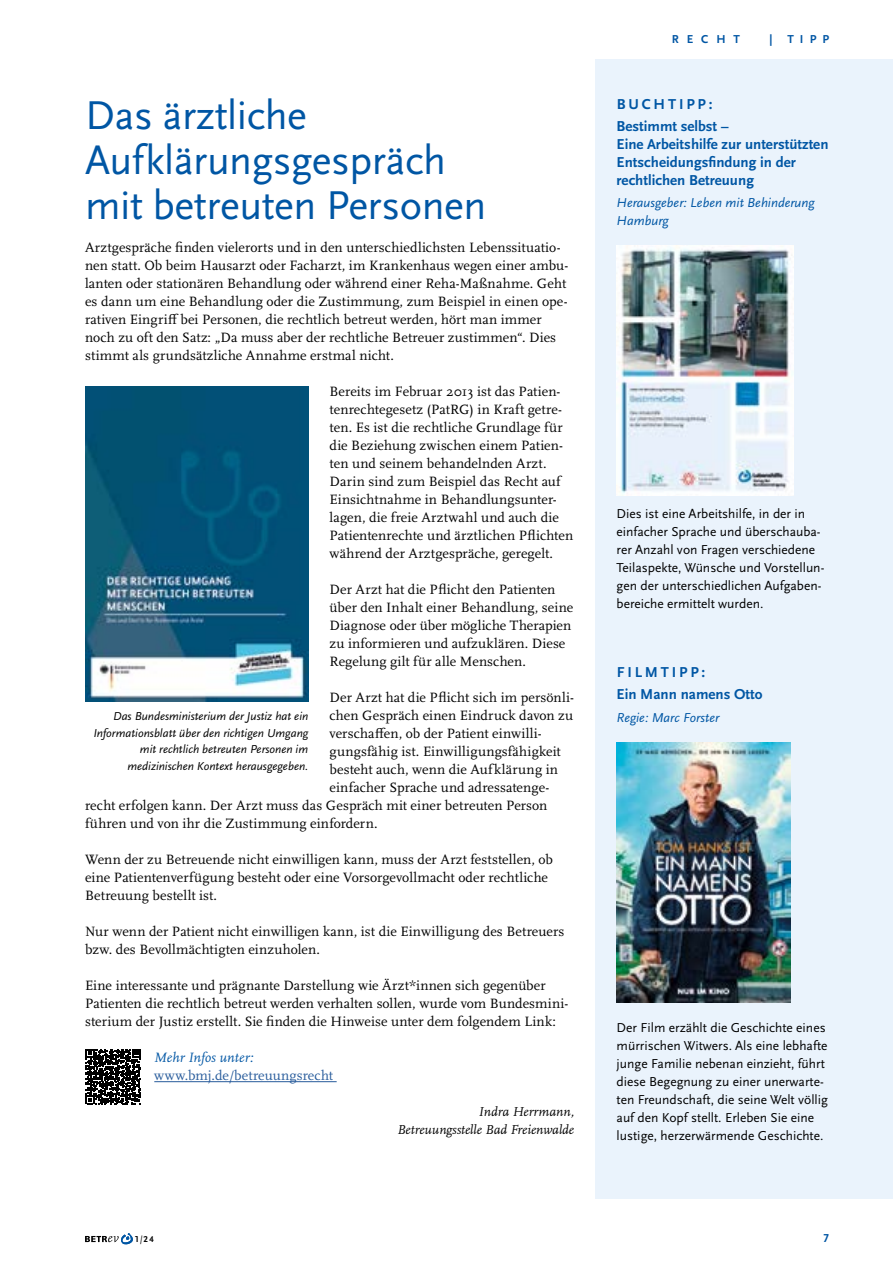
<style>
.page{position:relative;width:893px;height:1263px;background:#fff}
.page>*{position:absolute;margin:0;border:0;box-sizing:border-box;transform-origin:0 0}
.t1{font:42px/45px "Scala Sans Pro";letter-spacing:-.01em;color:#0056a4}
.t2{font:700 15px/22.2px "Scala Sans Pro";color:#0056a4}
.t3{font:14.1px/18px "Scala Pro";letter-spacing:.005em;color:#000}
.t4{font:14.1px "Scala Pro";letter-spacing:.01em;color:#275b9b}
.t5{font:italic 14.1px "Scala Pro";letter-spacing:.005em;color:#0056a4}
.t6{font:13.5px/18px "Scala Sans Pro";color:#000}
.t7{font:italic 13.5px/18px "Scala Sans Pro";color:#0056a4}
.t8{font:italic 13.5px/18px "Scala Pro";color:#000;text-align:right}
.t9{font:italic 12px/16.5px "Scala Sans Pro";color:#000;text-align:right}
.t10{font:700 12px "Scala Sans Pro";letter-spacing:.66em;color:#0056a4}
.t11{font:700 9px "Scala Sans Pro";color:#000}
.s1{font-weight:400;font-style:italic}
</style>
<div class="page">
<svg style="left:85px;top:1233px;width:48px;height:11px"></svg>
<div style="left:595px;top:60px;width:298px;height:1139px;background:#eaf3fc"></div>
<img style="left:617px;top:246px;width:176px;height:249px">
<hr style="left:154px;top:1081px;width:183px;height:1px;background:#275b9b">
<svg style="left:86px;top:1049px;width:55px;height:55px"></svg>
<img style="left:617px;top:742px;width:173px;height:260px">
<img style="left:85px;top:386px;width:223px;height:316px">
<h1 class="t1" style="left:85px;top:93px;width:403px">Das ärztliche<br>Aufklärungsgespräch mit betreuten Personen</h1>
<p class="t3" style="left:85px;top:239px;width:485px">Arztgespräche finden vielerorts und in den unterschiedlichsten Lebenssituatio&shy;nen statt. Ob beim Hausarzt oder Facharzt, im Krankenhaus wegen einer ambu&shy;lanten oder stationären Behandlung oder während einer Reha-Maßnahme. Geht es dann um eine Behandlung oder die Zustimmung, zum Beispiel in einen ope&shy;rativen Eingriff bei Personen, die rechtlich betreut werden, hört man immer noch zu oft den Satz: „Da muss aber der rechtliche Betreuer zustimmen“. Dies stimmt als grundsätzliche Annahme erstmal nicht.</p>
<p class="t3" style="left:330px;top:383px;width:245px">Bereits im Februar 2013 ist das Patien&shy;tenrechtegesetz (PatRG) in Kraft getre&shy;ten. Es ist die rechtliche Grundlage für die Beziehung zwischen einem Patien&shy;ten und seinem behandelnden Arzt.<br>Darin sind zum Beispiel das Recht auf Einsichtnahme in Behandlungsunter&shy;lagen, die freie Arztwahl und auch die Patientenrechte und ärztlichen Pflichten während der Arztgespräche, geregelt.</p>
<p class="t3" style="left:330px;top:581px;width:245px">Der Arzt hat die Pflicht den Patienten über den Inhalt einer Behandlung, seine Diagnose oder über mögliche Therapien zu informieren und aufzuklären. Diese Regelung gilt für alle Menschen.</p>
<p class="t3" style="left:330px;top:689px;width:246px">Der Arzt hat die Pflicht sich im persönli-</p>
<p class="t3" style="left:330px;top:707px;width:245px">chen Gespräch einen Eindruck davon zu</p>
<p class="t3" style="left:330px;top:725px;width:214px">verschaffen, ob der Patient einwilli-</p>
<p class="t3" style="left:330px;top:743px;width:233px">gungsfähig ist. Einwilligungsfähigkeit</p>
<p class="t3" style="left:330px;top:761px;width:230px">besteht auch, wenn die Aufklärung in</p>
<p class="t3" style="left:330px;top:779px;width:221px">einfacher Sprache und adressatenge-</p>
<p class="t3" style="left:85px;top:797px;width:464px">recht erfolgen kann. Der Arzt muss das Gespräch mit einer betreuten Person</p>
<p class="t3" style="left:85px;top:815px;width:294px">führen und von ihr die Zustimmung einfordern.</p>
<p class="t3" style="left:85px;top:851px;width:469px">Wenn der zu Betreuende nicht einwilligen kann, muss der Arzt feststellen, ob eine Patientenverfügung besteht oder eine Vorsorgevollmacht oder rechtliche<br>Betreuung bestellt ist.</p>
<p class="t3" style="left:85px;top:923px;width:481px">Nur wenn der Patient nicht einwilligen kann, ist die Einwilligung des Betreuers bzw. des Bevollmächtigten einzuholen.</p>
<p class="t3" style="left:85px;top:977px;width:485px">Eine interessante und prägnante Darstellung wie Ärzt*innen sich gegenüber<br>Patienten die rechtlich betreut werden verhalten sollen, wurde vom Bundesmini&shy;sterium der Justiz erstellt. Sie finden die Hinweise unter dem folgendem Link:</p>
<p class="t5" style="left:154px;top:1049px;width:101px">Mehr Infos unter:</p>
<p class="t4" style="left:154px;top:1067px;width:180px">www.bmj.de/betreuungsrecht</p>
<p class="t8" style="left:397px;top:1103px;width:178px">Indra Herrmann,<br>Betreuungsstelle Bad Freienwalde</p>
<p class="t9" style="left:93px;top:708px;width:216px">Das Bundesministerium der Justiz hat ein Informationsblatt über den richtigen Umgang mit rechtlich betreuten Personen im medizinischen Kontext herausgegeben.</p>
<p class="t11" style="left:135px;top:1234px;width:20px">1<span class="s1">|</span>24</p>
<p class="t10" style="left:672px;top:32px;width:70px">RECHT</p>
<p class="t10" style="left:769px;top:32px;width:61px">| TIPP</p>
<p class="t2" style="left:617px;top:93px;width:113px">BUCHTIPP:<br>Bestimmt selbst –</p>
<p class="t2" style="left:617px;top:135px;width:213px;line-height:18px">Eine Arbeitshilfe zur unterstützten<br>Entscheidungsfindung in der rechtlichen Betreuung</p>
<p class="t7" style="left:617px;top:194px;width:199px">Herausgeber: Leben mit Behinderung<br>Hamburg</p>
<p class="t6" style="left:617px;top:504px;width:209px">Dies ist eine Arbeitshilfe, in der in einfacher Sprache und überschauba&shy;rer Anzahl von Fragen verschiedene Teilaspekte, Wünsche und Vorstellun&shy;gen der unterschiedlichen Aufgaben&shy;bereiche ermittelt wurden.</p>
<p class="t2" style="left:617px;top:661px;width:148px">FILMTIPP:<br>Ein Mann namens Otto</p>
<p class="t7" style="left:617px;top:708px;width:104px">Regie: Marc Forster</p>
<p class="t6" style="left:617px;top:1018px;width:213px">Der Film erzählt die Geschichte eines mürrischen Witwers. Als eine lebhafte junge Familie nebenan einzieht, führt diese Begegnung zu einer unerwarte&shy;ten Freundschaft, die seine Welt völlig auf den Kopf stellt. Erleben Sie eine lustige, herzerwärmende Geschichte.</p>
<p class="t10" style="left:824px;top:1231px;width:7px">7</p>
</div>
